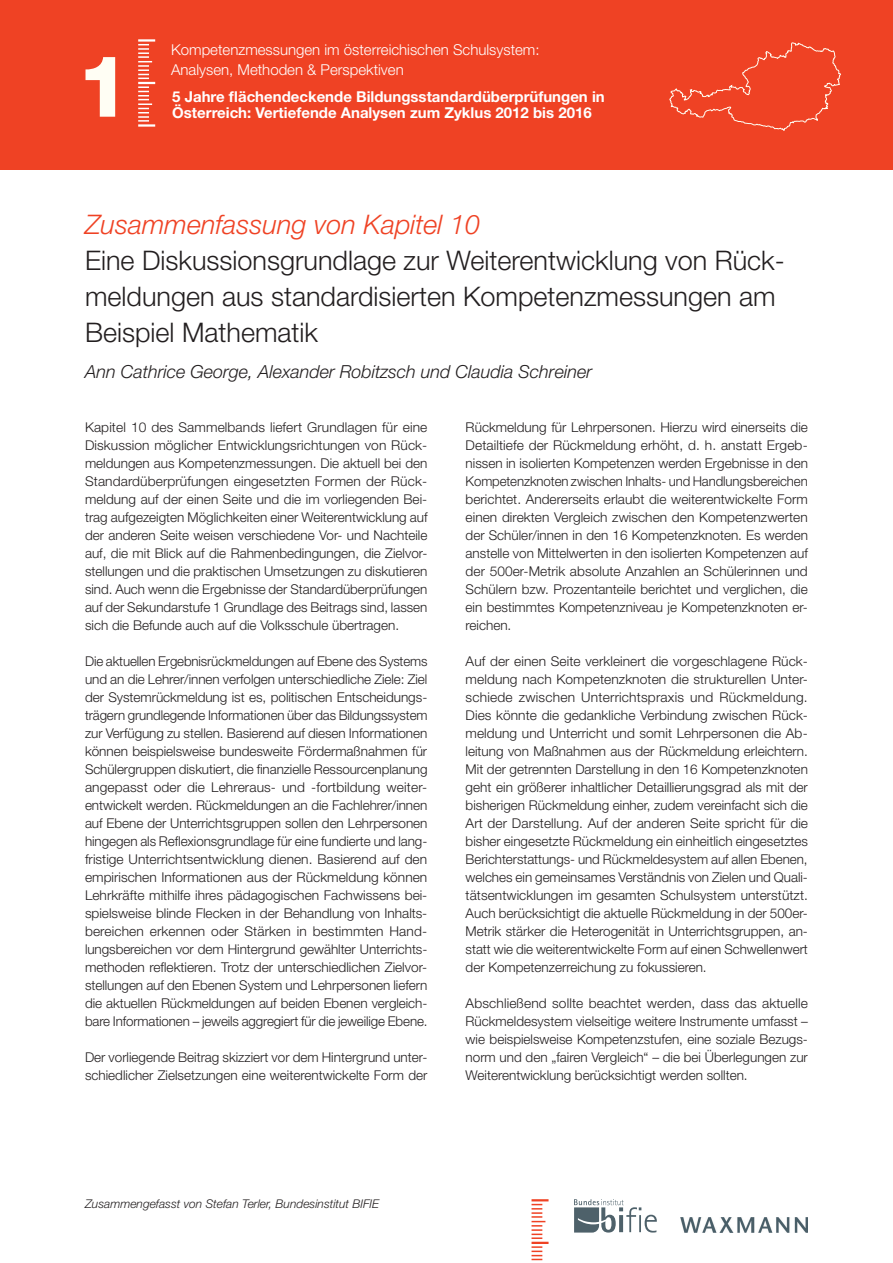
<style>
.page{position:relative;width:893px;height:1263px;background:#fff}
.page>*{position:absolute;margin:0;border:0;box-sizing:border-box;transform-origin:0 0}
.t1{font:800 85.5px "Helvetica Neue LT Pro";color:#fffef4}
.t2{font:300 27px/36px "Helvetica Neue LT Pro";color:#231f20}
.t3{font:italic 300 27px "Helvetica Neue LT Pro";color:#ef4224}
.t4{font:italic 300 18px "Helvetica Neue LT Pro";color:#231f20}
.t5{font:700 15px/16.5px "Helvetica Neue LT Pro";color:#fff}
.t6{font:300 15px/19.5px "Helvetica Neue LT Pro";color:#fff}
.t7{font:300 13.5px/18px "Helvetica Neue LT Pro";color:#231f20;text-align:justify}
.t8{font:italic 300 12px "Helvetica Neue LT Pro";color:#231f20}
</style>
<div class="page">
<div style="left:0;top:0;width:893px;height:170px;background:#ef4224"></div>
<hr style="left:138px;top:39px;width:17px;height:3px;background:#fff">
<hr style="left:138px;top:124px;width:17px;height:3px;background:#fff">
<svg style="left:138px;top:44px;width:17px;height:78px"></svg>
<svg style="left:669px;top:42px;width:172px;height:89px"></svg>
<svg style="left:531px;top:1199px;width:18px;height:62px"></svg>
<svg style="left:574px;top:1199px;width:83px;height:33px"></svg>
<img style="left:680px;top:1218px;width:128px;height:14px">
<h1 class="t1" style="left:77px;top:35px;width:55px">1</h1>
<p class="t6" style="left:171px;top:40px;width:370px">Kompetenzmessungen im österreichischen Schulsystem:<br>Analysen, Methoden &amp; Perspektiven</p>
<p class="t5" style="left:172px;top:88px;width:434px">5 Jahre flächendeckende Bildungsstandardüberprüfungen in<br>Österreich: Vertiefende Analysen zum Zyklus 2012 bis 2016</p>
<h2 class="t3" style="left:85px;top:208px;width:397px">Zusammenfassung von Kapitel 10</h2>
<h2 class="t2" style="left:85px;top:242px;width:701px">Eine Diskussionsgrundlage zur Weiterentwicklung von Rück&shy;meldungen aus standardisierten Kompetenzmessungen am<br>Beispiel Mathematik</h2>
<h3 class="t4" style="left:85px;top:361px;width:508px">Ann Cathrice George, Alexander Robitzsch und Claudia Schreiner</h3>
<p class="t7" style="left:85px;top:418px;width:344px">Kapitel 10 des Sammelbands liefert Grundlagen für eine Diskussion möglicher Entwicklungsrichtungen von Rück&shy;meldungen aus Kompetenzmessungen. Die aktuell bei den Standardüberprüfungen eingesetzten Formen der Rück&shy;meldung auf der einen Seite und die im vorliegenden Bei&shy;trag aufgezeigten Möglichkeiten einer Weiterentwicklung auf der anderen Seite weisen verschiedene Vor- und Nachteile auf, die mit Blick auf die Rahmenbedingungen, die Zielvor&shy;stellungen und die praktischen Umsetzungen zu diskutieren sind. Auch wenn die Ergebnisse der Standardüberprüfungen auf der Sekundarstufe 1 Grundlage des Beitrags sind, lassen sich die Befunde auch auf die Volksschule übertragen.</p>
<p class="t7" style="left:85px;top:652px;width:344px">Die aktuellen Ergebnisrückmeldungen auf Ebene des Systems und an die Lehrer/innen verfolgen unterschiedliche Ziele: Ziel der Systemrückmeldung ist es, politischen Entscheidungs&shy;trägern grundlegende Informationen über das Bildungssystem zur Verfügung zu stellen. Basierend auf diesen Informationen können beispielsweise bundesweite Fördermaßnahmen für Schülergruppen diskutiert, die finanzielle Ressourcenplanung angepasst oder die Lehreraus- und -fortbildung weiter&shy;entwickelt werden. Rückmeldungen an die Fachlehrer/innen auf Ebene der Unterrichtsgruppen sollen den Lehrpersonen hingegen als Reflexionsgrundlage für eine fundierte und lang&shy;fristige Unterrichtsentwicklung dienen. Basierend auf den empirischen Informationen aus der Rückmeldung können Lehrkräfte mithilfe ihres pädagogischen Fachwissens bei&shy;spielsweise blinde Flecken in der Behandlung von Inhalts&shy;bereichen erkennen oder Stärken in bestimmten Hand&shy;lungsbereichen vor dem Hintergrund gewählter Unterrichts&shy;methoden reflektieren. Trotz der unterschiedlichen Zielvor&shy;stellungen auf den Ebenen System und Lehrpersonen liefern die aktuellen Rückmeldungen auf beiden Ebenen vergleich&shy;bare Informationen – jeweils aggregiert für die jeweilige Ebene.</p>
<p class="t7" style="left:85px;top:1048px;width:344px">Der vorliegende Beitrag skizziert vor dem Hintergrund unter&shy;schiedlicher Zielsetzungen eine weiterentwickelte Form der</p>
<p class="t7" style="left:466px;top:418px;width:344px">Rückmeldung für Lehrpersonen. Hierzu wird einerseits die Detailtiefe der Rückmeldung erhöht, d. h. anstatt Ergeb&shy;nissen in isolierten Kompetenzen werden Ergebnisse in den Kompetenzknoten zwischen Inhalts- und Handlungsbereichen berichtet. Andererseits erlaubt die weiterentwickelte Form einen direkten Vergleich zwischen den Kompetenzwerten der Schüler/innen in den 16 Kompetenzknoten. Es werden anstelle von Mittelwerten in den isolierten Kompetenzen auf der 500er-Metrik absolute Anzahlen an Schülerinnen und Schülern bzw. Prozentanteile berichtet und verglichen, die ein bestimmtes Kompetenzniveau je Kompetenzknoten er&shy;reichen.</p>
<p class="t7" style="left:466px;top:652px;width:344px">Auf der einen Seite verkleinert die vorgeschlagene Rück&shy;meldung nach Kompetenzknoten die strukturellen Unter&shy;schiede zwischen Unterrichtspraxis und Rückmeldung.<br>Dies könnte die gedankliche Verbindung zwischen Rück&shy;meldung und Unterricht und somit Lehrpersonen die Ab&shy;leitung von Maßnahmen aus der Rückmeldung erleichtern.<br>Mit der getrennten Darstellung in den 16 Kompetenzknoten geht ein größerer inhaltlicher Detaillierungsgrad als mit der bisherigen Rückmeldung einher, zudem vereinfacht sich die Art der Darstellung. Auf der anderen Seite spricht für die bisher eingesetzte Rückmeldung ein einheitlich eingesetztes Berichterstattungs- und Rückmeldesystem auf allen Ebenen, welches ein gemeinsames Verständnis von Zielen und Quali&shy;tätsentwicklungen im gesamten Schulsystem unterstützt.<br>Auch berücksichtigt die aktuelle Rückmeldung in der 500er-Metrik stärker die Heterogenität in Unterrichtsgruppen, an&shy;statt wie die weiterentwickelte Form auf einen Schwellenwert der Kompetenzerreichung zu fokussieren.</p>
<p class="t7" style="left:466px;top:994px;width:344px">Abschließend sollte beachtet werden, dass das aktuelle Rückmeldesystem vielseitige weitere Instrumente umfasst – wie beispielsweise Kompetenzstufen, eine soziale Bezugs&shy;norm und den „fairen Vergleich“ – die bei Überlegungen zur Weiterentwicklung berücksichtigt werden sollten.</p>
<p class="t8" style="left:85px;top:1196px;width:296px">Zusammengefasst von Stefan Terler, Bundesinstitut BIFIE</p>
</div>
